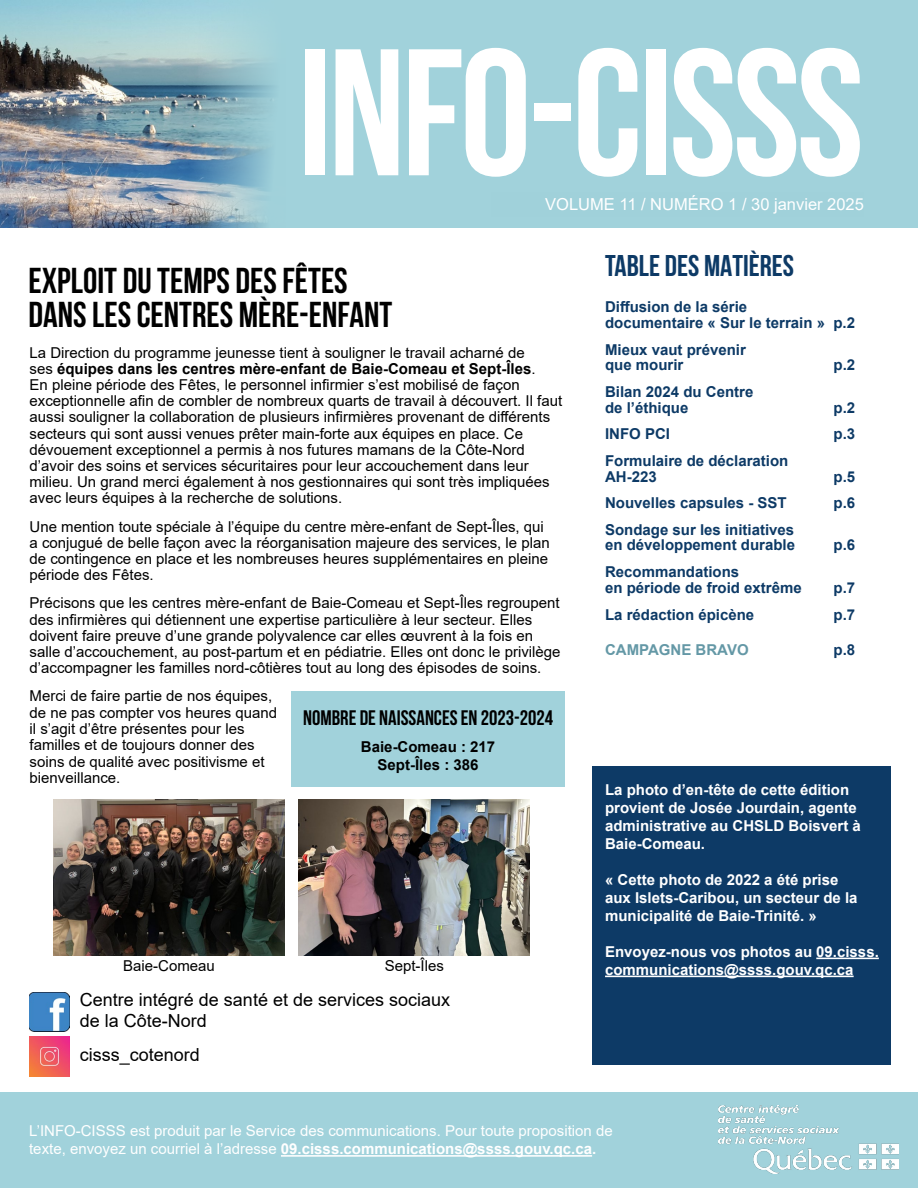
<style>
.page{position:relative;width:918px;height:1188px;background:#fff}
.page>*{position:absolute;margin:0;border:0;box-sizing:border-box;transform-origin:0 0}
.t1{font:700 180px "Bebas Neue";letter-spacing:-.02em;color:#fff}
.t2{font:700 36px/34.5px "Bebas Neue";color:#000}
.t3{font:700 30px "Bebas Neue";color:#0d3a66}
.t4{font:700 21px "Bebas Neue";color:#000}
.t5{font:18px/21.6px "Arial";color:#000}
.t6{font:16.5px "Arial";color:#fff}
.t7{font:15px/16.2px "Arial";color:#000}
.t8{font:700 15px/15.8px "Arial";color:#0d3a66}
.t9{font:700 15px/18px "Arial";color:#fff}
.t10{font:15px/18px "Arial";color:#fff}
.t11{font:700 15px/18px "Arial";color:#000;text-align:center}
.t12{font:700 15px "Arial";color:#6498a6}
.s1{font-weight:700}
</style>
<div class="page">
<div style="left:0;top:0;width:918px;height:227px;background:#a1d2db"></div>
<div style="left:0;top:1092px;width:918px;height:96px;background:#a1d2db"></div>
<img style="left:719px;top:1105px;width:179px;height:69px">
<hr style="left:281px;top:1155px;width:311px;height:2px;background:#fff">
<div style="left:593px;top:767px;width:298px;height:298px;background:#0d3a66"></div>
<hr style="left:816px;top:958px;width:63px;height:1px;background:#fff">
<hr style="left:605px;top:976px;width:249px;height:1px;background:#fff">
<img style="left:29px;top:1037px;width:40px;height:40px">
<img style="left:29px;top:993px;width:40px;height:38px">
<img style="left:0;top:0;width:274px;height:227px">
<img style="left:53px;top:799px;width:232px;height:157px">
<img style="left:299px;top:800px;width:231px;height:156px">
<div style="left:291px;top:691px;width:274px;height:96px;background:#a1d2db"></div>
<h1 class="t1" style="left:298px;top:14px;width:568px">INFO-CISSS</h1>
<p class="t6" style="left:545px;top:193px;width:320px">VOLUME 11 / NUMÉRO 1 / 30 janvier 2025</p>
<h2 class="t2" style="left:29px;top:263px;width:365px">EXPLOIT DU TEMPS DES FÊTES<br>DANS LES CENTRES MÈRE-ENFANT</h2>
<p class="t7" style="left:30px;top:344px;width:534px">La Direction du programme jeunesse tient à souligner le travail acharné de<br>ses <span class="s1">équipes dans les centres mère-enfant de Baie-Comeau et Sept-Îles</span>.<br>En pleine période des Fêtes, le personnel infirmier s’est mobilisé de façon exceptionnelle afin de combler de nombreux quarts de travail à découvert. Il faut aussi souligner la collaboration de plusieurs infirmières provenant de différents secteurs qui sont aussi venues prêter main-forte aux équipes en place. Ce dévouement exceptionnel a permis à nos futures mamans de la Côte-Nord d’avoir des soins et services sécuritaires pour leur accouchement dans leur milieu. Un grand merci également à nos gestionnaires qui sont très impliquées avec leurs équipes à la recherche de solutions.</p>
<p class="t7" style="left:30px;top:518px;width:522px">Une mention toute spéciale à l’équipe du centre mère-enfant de Sept-Îles, qui a conjugué de belle façon avec la réorganisation majeure des services, le plan de contingence en place et les nombreuses heures supplémentaires en pleine période des Fêtes.</p>
<p class="t7" style="left:30px;top:595px;width:533px">Précisons que les centres mère-enfant de Baie-Comeau et Sept-Îles regroupent des infirmières qui détiennent une expertise particulière à leur secteur. Elles doivent faire preuve d’une grande polyvalence car elles œuvrent à la fois en salle d’accouchement, au post-partum et en pédiatrie. Elles ont donc le privilège d’accompagner les familles nord-côtières tout au long des épisodes de soins.</p>
<p class="t7" style="left:30px;top:688px;width:249px">Merci de faire partie de nos équipes, de ne pas compter vos heures quand il s’agit d’être présentes pour les familles et de toujours donner des soins de qualité avec positivisme et bienveillance.</p>
<h3 class="t4" style="left:303px;top:706px;width:251px">NOMBRE DE NAISSANCES EN 2023-2024</h3>
<p class="t11" style="left:361px;top:738px;width:136px">Baie-Comeau : 217<br>Sept-Îles : 386</p>
<p class="t7" style="left:123px;top:958px;width:93px">Baie-Comeau</p>
<p class="t7" style="left:385px;top:958px;width:61px">Sept-Îles</p>
<p class="t5" style="left:80px;top:988px;width:372px">Centre intégré de santé et de services sociaux de la Côte-Nord</p>
<p class="t5" style="left:80px;top:1044px;width:122px">cisss_cotenord</p>
<h3 class="t3" style="left:605px;top:249px;width:191px">TABLE DES MATIÈRES</h3>
<p class="t8" style="left:605px;top:299px;width:252px">Diffusion de la série<br>documentaire « Sur le terrain » p.2</p>
<p class="t8" style="left:605px;top:342px;width:142px">Mieux vaut prévenir que mourir</p>
<p class="t8" style="left:834px;top:357px;width:23px">p.2</p>
<p class="t8" style="left:605px;top:384px;width:150px">Bilan 2024 du Centre de l’éthique</p>
<p class="t8" style="left:834px;top:400px;width:23px">p.2</p>
<p class="t8" style="left:605px;top:426px;width:67px">INFO PCI</p>
<p class="t8" style="left:834px;top:426px;width:23px">p.3</p>
<p class="t8" style="left:605px;top:453px;width:185px">Formulaire de déclaration<br>AH-223</p>
<p class="t8" style="left:834px;top:469px;width:23px">p.5</p>
<p class="t8" style="left:605px;top:495px;width:183px">Nouvelles capsules - SST</p>
<p class="t8" style="left:834px;top:495px;width:23px">p.6</p>
<p class="t8" style="left:605px;top:522px;width:192px">Sondage sur les initiatives en développement durable</p>
<p class="t8" style="left:834px;top:537px;width:23px">p.6</p>
<p class="t8" style="left:605px;top:564px;width:198px">Recommandations<br>en période de froid extrême</p>
<p class="t8" style="left:834px;top:580px;width:23px">p.7</p>
<p class="t8" style="left:605px;top:607px;width:151px">La rédaction épicène</p>
<p class="t8" style="left:834px;top:607px;width:23px">p.7</p>
<p class="t12" style="left:605px;top:640px;width:145px">CAMPAGNE BRAVO</p>
<p class="t8" style="left:834px;top:642px;width:23px">p.8</p>
<p class="t9" style="left:605px;top:781px;width:257px">La photo d’en-tête de cette édition provient de Josée Jourdain, agente administrative au CHSLD Boisvert à<br>Baie-Comeau.</p>
<p class="t9" style="left:605px;top:871px;width:254px">« Cette photo de 2022 a été prise aux Islets-Caribou, un secteur de la municipalité de Baie-Trinité. »</p>
<p class="t9" style="left:605px;top:943px;width:275px">Envoyez-nous vos photos au 09.cisss. communications@ssss.gouv.qc.ca</p>
<p class="t10" style="left:29px;top:1122px;width:585px">L’INFO-CISSS est produit par le Service des communications. Pour toute proposition de texte, envoyez un courriel à l’adresse <span class="s1">09.cisss.communications@ssss.gouv.qc.ca.</span></p>
</div>
